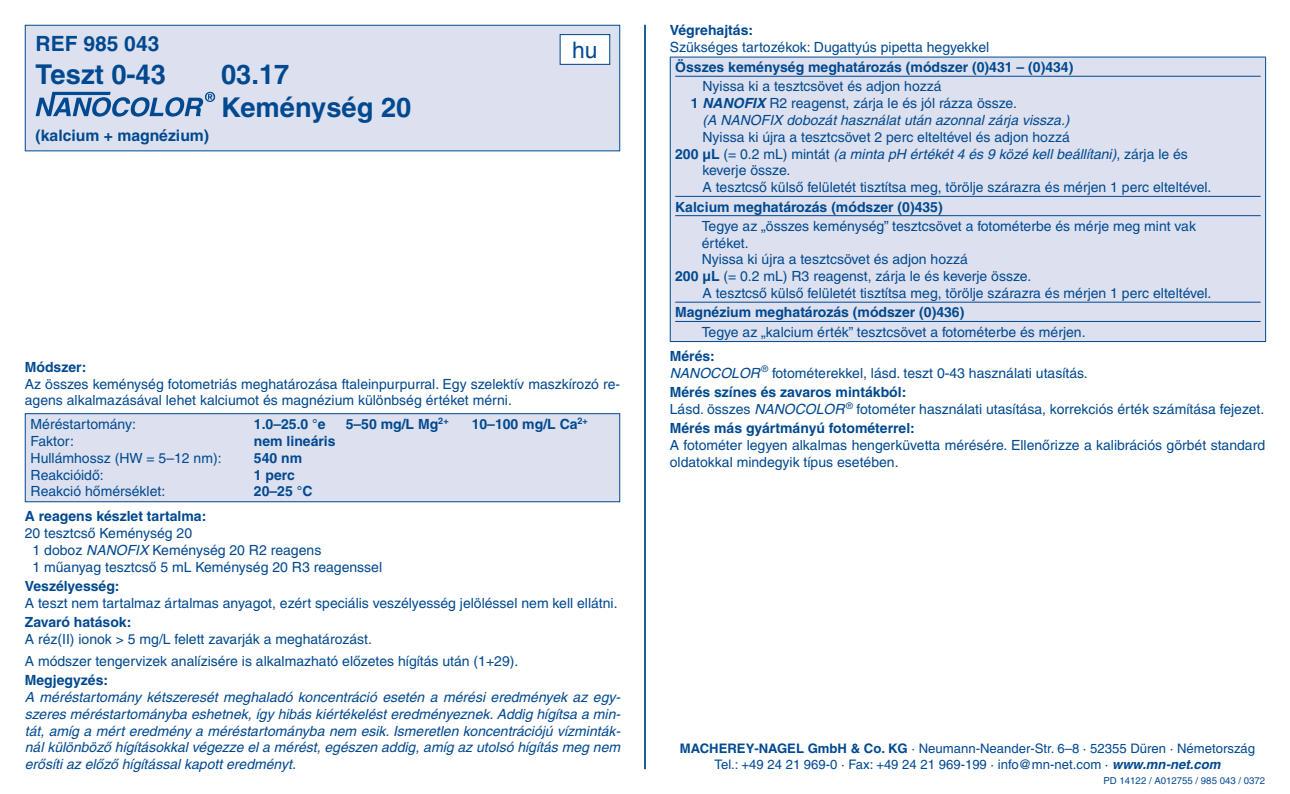
<style>
.page{position:relative;width:1290px;height:794px;background:#fff}
.page>*{position:absolute;margin:0;border:0;box-sizing:border-box;transform-origin:0 0}
.t1{font:700 27.3px/32.9px "Helvetica LT Pro";color:#014990}
.t2{font:22.75px "Helvetica LT Pro";color:#014990}
.t3{font:700 21px "Helvetica LT Pro";color:#014990}
.t4{font:700 15.75px "Helvetica LT Pro";color:#014990}
.t5{font:14px/16.8px "Helvetica LT Pro";color:#014990}
.t6{font:italic 14px/16.8px "Helvetica LT Pro";color:#014990;text-align:justify}
.t7{font:700 14px "Helvetica LT Pro";color:#014990}
.t8{font:13.12px/15.8px "Helvetica LT Pro";color:#014990;text-align:center}
.t9{font:9.62px "Helvetica LT Pro";color:#014990}
.s1{font-style:italic}
.s2{font-weight:700}
.s3{font-weight:700;font-style:italic}
.s4{font-weight:700;font-style:normal}
.s5{font-style:normal}
</style>
<div class="page">
<hr style="left:644px;top:25px;width:2px;height:744px;background:#014990">
<div style="left:25px;top:25px;width:595px;height:126px;background:#dde1ef"></div>
<svg style="left:36px;top:92px;width:179px;height:25px"></svg>
<div style="left:25px;top:25px;width:595px;height:126px;border:1px solid #014990"></div>
<div style="left:560px;top:35px;width:50px;height:29px;background:#fff"></div>
<div style="left:560px;top:34px;width:50px;height:31px;border:1px solid #014990"></div>
<div style="left:25px;top:414px;width:595px;height:88px;background:#dde1ef"></div>
<div style="left:25px;top:413px;width:595px;height:89px;border:1px solid #014990"></div>
<div style="left:670px;top:57px;width:595px;height:284px;background:#dde1ef"></div>
<hr style="left:670px;top:57px;width:596px;height:1px;background:#014990">
<hr style="left:670px;top:57px;width:1px;height:284px;background:#014990">
<hr style="left:1265px;top:57px;width:1px;height:284px;background:#014990">
<hr style="left:670px;top:341px;width:596px;height:1px;background:#014990">
<hr style="left:675px;top:76px;width:585px;height:1px;background:#014990">
<hr style="left:675px;top:196px;width:585px;height:1px;background:#014990">
<hr style="left:675px;top:215px;width:585px;height:1px;background:#014990">
<hr style="left:675px;top:302px;width:585px;height:1px;background:#014990">
<hr style="left:675px;top:321px;width:585px;height:1px;background:#014990">
<h3 class="t3" style="left:36px;top:30px;width:125px">REF 985 043</h3>
<h1 class="t1" style="left:36px;top:58px;width:132px">Teszt 0-43</h1>
<h1 class="t1" style="left:221px;top:58px;width:192px">03.17<br>Keménység 20</h1>
<p class="t4" style="left:36px;top:125px;width:175px">(kalcium + magnézium)</p>
<h2 class="t2" style="left:572px;top:36px;width:27px">hu</h2>
<p class="t7" style="left:25px;top:358px;width:63px">Módszer:</p>
<p class="t5" style="left:25px;top:375px;width:597px">Az összes keménység fotometriás meghatározása ftaleinpurpurral. Egy szelektív maszkírozó re&shy;agens alkalmazásával lehet kalciumot és magnézium különbség értéket mérni.</p>
<p class="t5" style="left:31px;top:416px;width:107px">Méréstartomány:</p>
<p class="t7" style="left:254px;top:416px;width:73px">1.0–25.0 °e</p>
<p class="t7" style="left:346px;top:416px;width:104px">5–50 mg/L Mg<sup>2+</sup></p>
<p class="t7" style="left:472px;top:416px;width:118px">10–100 mg/L Ca<sup>2+</sup></p>
<p class="t5" style="left:31px;top:432px;width:45px">Faktor:</p>
<p class="t7" style="left:254px;top:432px;width:83px">nem lineáris</p>
<p class="t5" style="left:31px;top:449px;width:192px">Hullámhossz (HW = 5–12 nm):</p>
<p class="t7" style="left:254px;top:449px;width:50px">540 nm</p>
<p class="t5" style="left:31px;top:466px;width:75px">Reakcióidő:</p>
<p class="t7" style="left:254px;top:466px;width:42px">1 perc</p>
<p class="t5" style="left:31px;top:483px;width:136px">Reakció hőmérséklet:</p>
<p class="t7" style="left:254px;top:483px;width:60px">20–25 °C</p>
<p class="t7" style="left:25px;top:508px;width:183px">A reagens készlet tartalma:</p>
<p class="t5" style="left:33px;top:525px;width:351px;text-indent:-8px">20 tesztcső Keménység 20<br>1 doboz <span class="s1">NANOFIX</span> Keménység 20 R2 reagens<br>1 műanyag tesztcső 5 mL Keménység 20 R3 reagenssel</p>
<p class="t7" style="left:25px;top:578px;width:96px">Veszélyesség:</p>
<p class="t5" style="left:25px;top:594px;width:594px">A teszt nem tartalmaz ártalmas anyagot, ezért speciális veszélyesség jelöléssel nem kell ellátni.</p>
<p class="t7" style="left:25px;top:614px;width:108px">Zavaró hatások:</p>
<p class="t5" style="left:25px;top:628px;width:495px;line-height:21.7px">A réz(II) ionok &gt; 5 mg/L felett zavarják a meghatározást.<br>A módszer tengervizek analízisére is alkalmazható előzetes hígítás után (1+29).</p>
<p class="t7" style="left:25px;top:671px;width:85px">Megjegyzés:</p>
<p class="t6" style="left:25px;top:688px;width:597px">A méréstartomány kétszeresét meghaladó koncentráció esetén a mérési eredmények az egy&shy;szeres méréstartományba eshetnek, így hibás kiértékelést eredményeznek. Addig hígítsa a min&shy;tát, amíg a mért eredmény a méréstartományba nem esik. Ismeretlen koncentrációjú vízminták&shy;nál különböző hígításokkal végezze el a mérést, egészen addig, amíg az utolsó hígítás meg nem erősíti az előző hígítással kapott eredményt.</p>
<p class="t7" style="left:670px;top:21px;width:85px">Végrehajtás:</p>
<p class="t5" style="left:670px;top:38px;width:321px">Szükséges tartozékok: Dugattyús pipetta hegyekkel</p>
<p class="t7" style="left:675px;top:59px;width:400px">Összes keménység meghatározás (módszer (0)431 – (0)434)</p>
<p class="t5" style="left:702px;top:78px;width:241px">Nyissa ki a tesztcsövet és adjon hozzá</p>
<p class="t5" style="left:691px;top:95px;width:328px"><span class="s2">1</span> <span class="s3">NANOFIX</span> R2 reagenst, zárja le és jól rázza össze.</p>
<p class="t6" style="left:702px;top:112px;width:369px">(A NANOFIX dobozát használat után azonnal zárja vissza.)</p>
<p class="t5" style="left:702px;top:128px;width:369px">Nyissa ki újra a tesztcsövet 2 perc elteltével és adjon hozzá</p>
<p class="t6" style="left:675px;top:145px;width:514px"><span class="s4">200 μL</span> <span class="s5">(= 0.2 mL) mintát</span> (a minta pH értékét 4 és 9 közé kell beállítani)<span class="s5">, zárja le és</span></p>
<p class="t5" style="left:702px;top:162px;width:90px">keverje össze.</p>
<p class="t5" style="left:702px;top:179px;width:510px">A tesztcső külső felületét tisztítsa meg, törölje szárazra és mérjen 1 perc elteltével.</p>
<p class="t7" style="left:675px;top:198px;width:269px">Kalcium meghatározás (módszer (0)435)</p>
<p class="t5" style="left:702px;top:217px;width:496px">Tegye az „összes keménység” tesztcsövet a fotométerbe és mérje meg mint vak</p>
<p class="t5" style="left:702px;top:234px;width:48px">értéket.</p>
<p class="t5" style="left:702px;top:251px;width:268px">Nyissa ki újra a tesztcsövet és adjon hozzá</p>
<p class="t5" style="left:675px;top:268px;width:358px"><span class="s2">200 μL</span> (= 0.2 mL) R3 reagenst, zárja le és keverje össze.</p>
<p class="t5" style="left:702px;top:285px;width:510px">A tesztcső külső felületét tisztítsa meg, törölje szárazra és mérjen 1 perc elteltével.</p>
<p class="t7" style="left:675px;top:304px;width:291px">Magnézium meghatározás (módszer (0)436)</p>
<p class="t5" style="left:702px;top:323px;width:385px">Tegye az „kalcium érték” tesztcsövet a fotométerbe és mérjen.</p>
<p class="t5" style="left:670px;top:348px;width:419px"><span class="s2">Mérés:<br></span><span class="s1">NANOCOLOR</span> <sup>®</sup> fotométerekkel, lásd. teszt 0-43 használati utasítás.</p>
<p class="t5" style="left:670px;top:384px;width:596px"><span class="s2">Mérés színes és zavaros mintákból:<br></span>Lásd. összes <span class="s1">NANOCOLOR</span> <sup>®</sup> fotométer használati utasítása, korrekciós érték számítása fejezet.</p>
<p class="t7" style="left:670px;top:420px;width:247px">Mérés más gyártmányú fotométerrel:</p>
<p class="t5" style="left:670px;top:437px;width:597px">A fotométer legyen alkalmas hengerküvetta mérésére. Ellenőrizze a kalibrációs görbét standard oldatokkal mindegyik típus esetében.</p>
<p class="t8" style="left:680px;top:741px;width:577px"><span class="s2">MACHEREY-NAGEL GmbH &amp; Co. KG</span> · Neumann-Neander-Str. 6–8 · 52355 Düren · Németország<br>Tel.: +49 24 21 969-0 · Fax: +49 24 21 969-199 · info@mn-net.com · <span class="s3">www.mn-net.com</span></p>
<p class="t9" style="left:1103px;top:774px;width:163px">PD 14122 / A012755 / 985 043 / 0372</p>
</div>
